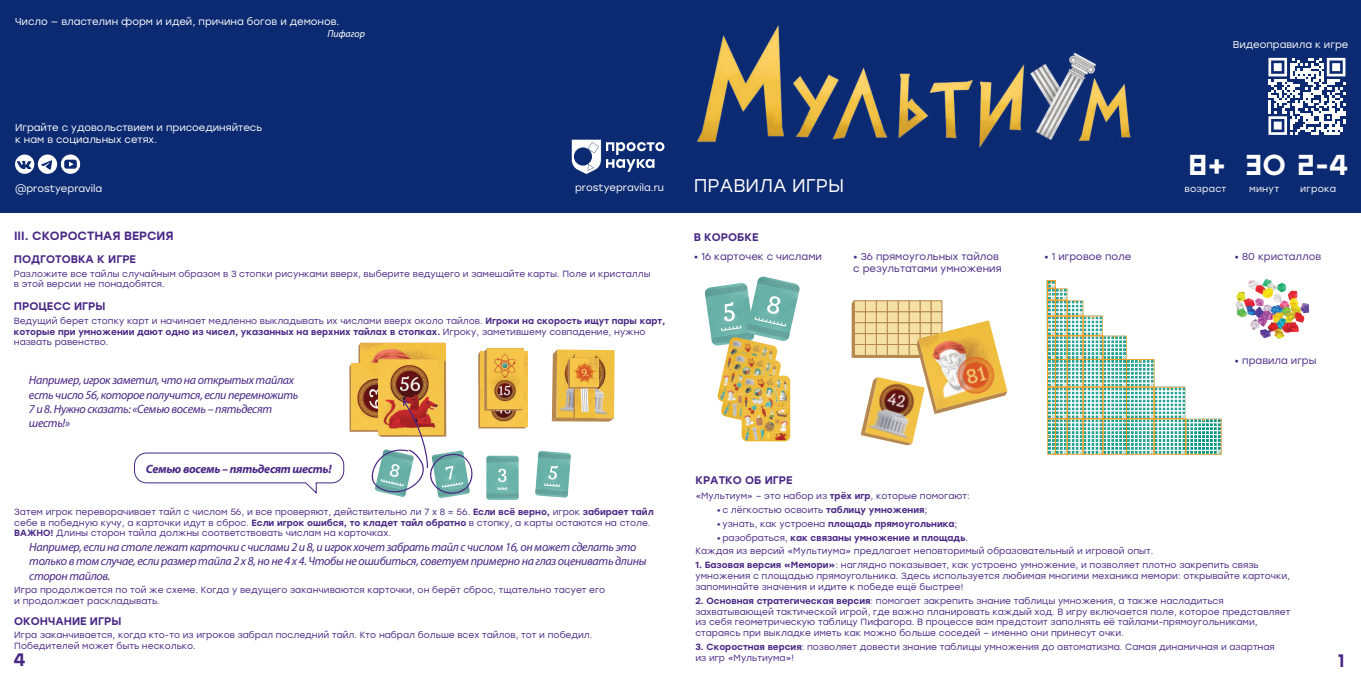
<style>
.page{position:relative;width:1361px;height:681px;background:#fff}
.page>*{position:absolute;margin:0;border:0;box-sizing:border-box;transform-origin:0 0}
.t1{font:500 28.8px "Stolzl Display";color:#fff}
.t2{font:18.4px "Stolzl";color:#fff}
.t3{font:500 18px "Stolzl Display";color:#482785}
.t4{font:italic 12px/14.4px "Myriad Pro";letter-spacing:-.025em;color:#482785}
.t5{font:italic 700 12px "Myriad Pro";letter-spacing:-.025em;color:#482785}
.t6{font:500 12px "Stolzl";color:#482785}
.t7{font:500 11px "Stolzl";color:#482785}
.t8{font:10px/12px "Stolzl";color:#fff}
.t9{font:10px/12px "Stolzl";color:#482785}
.t10{font:italic 10px "Myriad Pro";color:#fff}
.t11{font:9.4px "Stolzl";letter-spacing:.025em;color:#fff}
.t12{font:9px/10.8px "Stolzl";color:#482785}
.t13{font:500 9px "Stolzl";color:#482785}
.s1{font-weight:500}
.s2{font-weight:400}
</style>
<div class="page">
<div style="left:0;top:0;width:1361px;height:213px;background:#0c2a71"></div>
<svg style="left:15px;top:154px;width:65px;height:20px"></svg>
<svg style="left:571px;top:139px;width:90px;height:35px"></svg>
<img style="left:661px;top:25px;width:470px;height:126px">
<svg style="left:851px;top:300px;width:156px;height:145px"></svg>
<img style="left:1235px;top:279px;width:73px;height:60px">
<svg style="left:1049px;top:280px;width:170px;height:172px"></svg>
<div style="left:1047px;top:280px;width:8px;height:8px;border:1px solid #f89c1c"></div>
<div style="left:1047px;top:288px;width:8px;height:12px;border:1px solid #f89c1c"></div>
<div style="left:1047px;top:300px;width:8px;height:16px;border:1px solid #f89c1c"></div>
<div style="left:1047px;top:316px;width:8px;height:20px;border:1px solid #f89c1c"></div>
<div style="left:1047px;top:335px;width:8px;height:24px;border:1px solid #f89c1c"></div>
<div style="left:1047px;top:359px;width:8px;height:28px;border:1px solid #f89c1c"></div>
<div style="left:1047px;top:387px;width:8px;height:31px;border:1px solid #f89c1c"></div>
<div style="left:1047px;top:418px;width:8px;height:36px;border:1px solid #f89c1c"></div>
<div style="left:1055px;top:418px;width:12px;height:36px;border:1px solid #f89c1c"></div>
<div style="left:1067px;top:418px;width:16px;height:36px;border:1px solid #f89c1c"></div>
<div style="left:1083px;top:418px;width:20px;height:36px;border:1px solid #f89c1c"></div>
<div style="left:1102px;top:418px;width:24px;height:36px;border:1px solid #f89c1c"></div>
<div style="left:1126px;top:418px;width:28px;height:36px;border:1px solid #f89c1c"></div>
<div style="left:1154px;top:418px;width:32px;height:36px;border:1px solid #f89c1c"></div>
<div style="left:1055px;top:387px;width:12px;height:31px;border:1px solid #f89c1c"></div>
<div style="left:1067px;top:387px;width:16px;height:31px;border:1px solid #f89c1c"></div>
<div style="left:1083px;top:387px;width:20px;height:31px;border:1px solid #f89c1c"></div>
<div style="left:1102px;top:387px;width:24px;height:31px;border:1px solid #f89c1c"></div>
<div style="left:1126px;top:387px;width:28px;height:31px;border:1px solid #f89c1c"></div>
<div style="left:1055px;top:359px;width:12px;height:28px;border:1px solid #f89c1c"></div>
<div style="left:1067px;top:359px;width:16px;height:28px;border:1px solid #f89c1c"></div>
<div style="left:1083px;top:359px;width:20px;height:28px;border:1px solid #f89c1c"></div>
<div style="left:1102px;top:359px;width:24px;height:28px;border:1px solid #f89c1c"></div>
<div style="left:1126px;top:359px;width:28px;height:28px;border:1px solid #f89c1c"></div>
<div style="left:1055px;top:335px;width:12px;height:24px;border:1px solid #f89c1c"></div>
<div style="left:1067px;top:335px;width:16px;height:24px;border:1px solid #f89c1c"></div>
<div style="left:1083px;top:335px;width:20px;height:24px;border:1px solid #f89c1c"></div>
<div style="left:1055px;top:316px;width:12px;height:20px;border:1px solid #f89c1c"></div>
<div style="left:1067px;top:316px;width:16px;height:20px;border:1px solid #f89c1c"></div>
<div style="left:1083px;top:316px;width:20px;height:20px;border:1px solid #f89c1c"></div>
<div style="left:1055px;top:300px;width:12px;height:16px;border:1px solid #f89c1c"></div>
<div style="left:1067px;top:300px;width:16px;height:16px;border:1px solid #f89c1c"></div>
<div style="left:1055px;top:288px;width:12px;height:12px;border:1px solid #f89c1c"></div>
<img style="left:536px;top:451px;width:35px;height:46px">
<svg style="left:536px;top:452px;width:35px;height:7px"></svg>
<svg style="left:535px;top:465px;width:35px;height:30px"></svg>
<svg style="left:704px;top:277px;width:96px;height:66px"></svg>
<img style="left:486px;top:498px;width:32px;height:1px">
<img style="left:717px;top:337px;width:61px;height:64px">
<img style="left:720px;top:352px;width:61px;height:68px">
<img style="left:741px;top:375px;width:49px;height:66px">
<svg style="left:134px;top:343px;width:393px;height:155px"></svg>
<img style="left:487px;top:348px;width:36px;height:60px">
<svg style="left:552px;top:349px;width:62px;height:72px;background:#dbb35b"></svg>
<img style="left:570px;top:358px;width:28px;height:28px">
<svg style="left:1268px;top:58px;width:77px;height:77px"></svg>
<p class="t8" style="left:15px;top:15px;width:326px">Число — властелин форм и идей, причина богов и демонов.</p>
<p class="t10" style="left:327px;top:28px;width:39px">Пифагор</p>
<p class="t8" style="left:15px;top:121px;width:249px">Играйте с удовольствием и присоединяйтесь к нам в социальных сетях.</p>
<p class="t8" style="left:15px;top:182px;width:89px">@prostyepravila</p>
<p class="t8" style="left:575px;top:181px;width:91px">prostyepravila.ru</p>
<h3 class="t6" style="left:14px;top:227px;width:161px">III. СКОРОСТНАЯ ВЕРСИЯ</h3>
<p class="t7" style="left:14px;top:251px;width:124px">ПОДГОТОВКА К ИГРЕ</p>
<p class="t12" style="left:14px;top:267px;width:638px">Разложите все тайлы случайным образом в 3 стопки рисунками вверх, выберите ведущего и замешайте карты. Поле и кристаллы в этой версии не понадобятся.</p>
<p class="t7" style="left:14px;top:298px;width:93px">ПРОЦЕСС ИГРЫ</p>
<p class="t12" style="left:14px;top:315px;width:653px">Ведущий берет стопку карт и начинает медленно выкладывать их числами вверх около тайлов. <span class="s1">Игроки на скорость ищут пары карт, которые при умножении дают одно из чисел, указанных на верхних тайлах в стопках.</span> Игроку, заметившему совпадение, нужно назвать равенство.</p>
<h3 class="t4" style="left:29px;top:373px;width:271px">Например, игрок заметил, что на открытых тайлах есть число 56, которое получится, если перемножить 7 и 8. Нужно сказать: «Семью восемь – пятьдесят шесть!»</h3>
<h3 class="t5" style="left:146px;top:462px;width:187px">Семью восемь – пятьдесят шесть!</h3>
<h2 class="t2" style="left:694px;top:173px;width:152px">ПРАВИЛА ИГРЫ</h2>
<p class="t8" style="left:1232px;top:38px;width:117px">Видеоправила к игре</p>
<h1 class="t1" style="left:1245px;top:140px;width:104px">30 2-4</h1>
<p class="t11" style="left:1300px;top:182px;width:38px">игрока</p>
<h1 class="t1" style="left:1188px;top:140px;width:40px">8+</h1>
<p class="t11" style="left:1184px;top:182px;width:44px">возраст</p>
<p class="t11" style="left:1249px;top:182px;width:32px">минут</p>
<p class="t7" style="left:694px;top:229px;width:66px">В КОРОБКЕ</p>
<p class="t9" style="left:694px;top:250px;width:130px">• 16 карточек с числами</p>
<p class="t9" style="left:853px;top:250px;width:150px">• 36 прямоугольных тайлов с результатами умножения</p>
<p class="t9" style="left:1044px;top:250px;width:89px">• 1 игровое поле</p>
<p class="t9" style="left:1234px;top:250px;width:88px">• 80 кристаллов</p>
<p class="t9" style="left:1234px;top:354px;width:83px">• правила игры</p>
<p class="t7" style="left:695px;top:472px;width:99px">КРАТКО ОБ ИГРЕ</p>
<p class="t12" style="left:695px;top:490px;width:276px">«Мультиум» – это набор из <span class="s1">трёх игр</span>, которые помогают:</p>
<p class="t12" style="left:717px;top:504px;width:212px">• с лëгкостью освоить <span class="s1">таблицу умножения</span>;</p>
<p class="t13" style="left:717px;top:517px;width:242px"><span class="s2">• узнать, как устроена</span> площадь прямоугольника<span class="s2">;</span></p>
<p class="t12" style="left:695px;top:530px;width:459px;line-height:13.8px;text-indent:21px">• разобраться, <span class="s1">как связаны умножение и площадь</span>.<br>Каждая из версий «Мультиума» предлагает неповторимый образовательный и игровой опыт.</p>
<p class="t12" style="left:695px;top:559px;width:596px"><span class="s1">1. Базовая версия «Мемори»</span>: наглядно показывает, как устроено умножение, и позволяет плотно закрепить связь умножения с площадью прямоугольника. Здесь используется любимая многими механика мемори: открывайте карточки, запоминайте значения и идите к победе ещё быстрее!</p>
<p class="t12" style="left:695px;top:594px;width:596px"><span class="s1">2. Основная стратегическая версия</span>: помогает закрепить знание таблицы умножения, а также насладиться захватывающей тактической игрой, где важно планировать каждый ход. В игру включается поле, которое представляет из себя геометрическую таблицу Пифагора. В процессе вам предстоит заполнять еë тайлами-прямоугольниками, стараясь при выкладке иметь как можно больше соседей – именно они принесут очки.</p>
<p class="t12" style="left:695px;top:640px;width:581px"><span class="s1">3. Скоростная версия</span>: позволяет довести знание таблицы умножения до автоматизма. Самая динамичная и азартная из игр «Мультиума»!</p>
<p class="t12" style="left:14px;top:505px;width:641px">Затем игрок переворачивает тайл с числом 56, и все проверяют, действительно ли 7 х 8 = 56. <span class="s1">Если всё верно,</span> игрок <span class="s1">забирает тайл </span>себе в победную кучу, а карточки идут в сброс. <span class="s1">Если игрок ошибся, то кладет тайл обратно</span> в стопку, а карты остаются на столе.<br><span class="s1">ВАЖНО!</span> Длины сторон тайла должны соответствовать числам на карточках.</p>
<p class="t4" style="left:29px;top:539px;width:619px">Например, если на столе лежат карточки с числами 2 и 8, и игрок хочет забрать тайл с числом 16, он может сделать это только в том случае, если размер тайла 2 х 8, но не 4 х 4. Чтобы не ошибиться, советуем примерно на глаз оценивать длины сторон тайлов.</p>
<p class="t12" style="left:14px;top:584px;width:592px">Игра продолжается по той же схеме. Когда у ведущего заканчиваются карточки, он берёт сброс, тщательно тасует его и продолжает раскладывать.</p>
<p class="t7" style="left:14px;top:612px;width:108px">ОКОНЧАНИЕ ИГРЫ</p>
<p class="t12" style="left:14px;top:629px;width:580px">Игра заканчивается, когда кто-то из игроков забрал последний тайл. Кто набрал больше всех тайлов, тот и победил.<br>Победителей может быть несколько.</p>
<h3 class="t3" style="left:14px;top:643px;width:13px">4</h3>
<h3 class="t3" style="left:1338px;top:644px;width:8px">1</h3>
</div>
